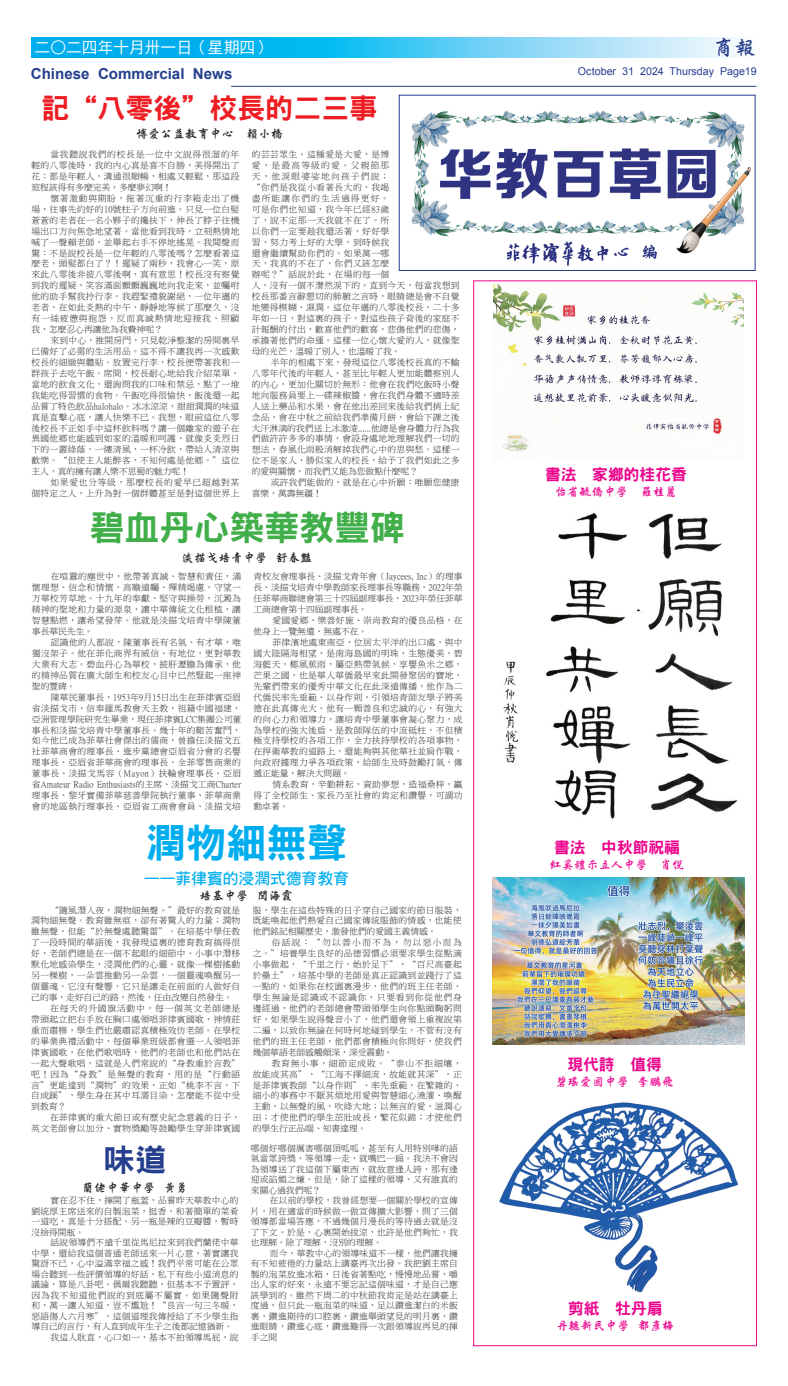
<style>
.page{position:relative;width:788px;height:1386px;background:#fff}
.page>*{position:absolute;margin:0;border:0;box-sizing:border-box;transform-origin:0 0}
.t1{font:40.25px "DF Hei Std W9";color:#00aeef}
.t2{font:35px "DF Hei Std W9";color:#40ae49}
.t3{font:31.5px "DF Hei Std W9";color:#253f8e}
.t4{font:28px "DF Hei Std W9";color:#ee1d23}
.t5{font:21.26px "DF Xing Kai Std W5";color:#253f8e}
.t6{font:15.75px "DF Hei Std W9";color:#ed028c}
.t7{font:15.75px "DF Hei Std W5";color:#fff}
.t8{font:15.75px "DF Hei Std W7";color:#00aeef}
.t9{font:700 15.14px "Arial";color:#253f8e}
.t10{font:12.25px "DF Xing Kai Std W5";color:#ed028c}
.t11{font:12.25px "DF Xing Kai Std W5";color:#231f20}
.t12{font:10.76px "Arial";color:#253f8e}
.t13{font:8.75px/10.9px "P Ming Li U";letter-spacing:.035em;color:#231f20;text-align:justify}
.t14{font:8.75px "P Ming Li U";color:#231f20}
.t15{font:8.75px "P Ming Li U";letter-spacing:.09em;color:#231f20}
.t16{font:8.75px "P Ming Li U";letter-spacing:.08em;color:#231f20}
</style>
<div class="page">
<hr style="left:231px;top:86px;width:525px;height:1px;background:#253f8e">
<svg style="left:32px;top:37px;width:681px;height:21px;background:#47c6f3"></svg>
<svg style="left:713px;top:37px;width:29px;height:21px"></svg>
<img style="left:411px;top:110px;width:340px;height:156px">
<div style="left:399px;top:95px;width:356px;height:176px;border:1px solid #253f8e"></div>
<img style="left:494px;top:285px;width:249px;height:166px">
<img style="left:503px;top:513px;width:234px;height:306px">
<img style="left:493px;top:878px;width:251px;height:167px">
<img style="left:499px;top:1102px;width:240px;height:191px">
<h3 class="t7" style="left:35px;top:39px;width:238px">二○二四年十月卅一日（星期四）</h3>
<h3 class="t5" style="left:713px;top:36px;width:44px">商報</h3>
<h3 class="t4" style="left:41px;top:93px;width:337px">記“八零後”校長的二三事</h3>
<h3 class="t11" style="left:136px;top:127px;width:148px">博愛公益教育中心 賴小橋</h3>
<p class="t13" style="left:32px;top:149px;width:209px;text-indent:19px">當我聽說我們的校長是一位中文說得很溜的年輕的八零後時，我的內心真是喜不自勝，美得開出了花：都是年輕人，溝通很順暢，相處又輕鬆，那這段旅程該得有多麼完美，多麼夢幻啊！</p>
<p class="t13" style="left:32px;top:193px;width:209px;text-indent:19px">懷著激動與期盼，拖著沉重的行李箱走出了機場，往事先約好的10號柱子方向前進。只見一位白髮蒼蒼的老者在一名小夥子的攙扶下，伸長了脖子往機場出口方向焦急地望著。當他看到我時，立刻熱情地喊了一聲賴老師，並舉起右手不停地搖晃。我聞聲而驚：不是說校長是一位年輕的八零後嗎？怎麼看著這麼老，頭髮都白了？！遲疑了兩秒，我會心一笑，原來此八零後非彼八零後啊，真有意思！校長沒有察覺到我的遲疑，笑容滿面顫顫巍巍地向我走來，並囑咐他的助手幫我拎行李。我趕緊禮貌謝絕，一位年邁的老者，在如此炎熱的中午，靜靜地等候了那麼久，沒有一絲疲憊與抱怨，反而真誠熱情地迎接我、照顧我，怎麼忍心再讓他為我費神呢？</p>
<p class="t13" style="left:32px;top:335px;width:209px;text-indent:19px">來到中心，推開房門，只見乾淨整潔的房間裏早已備好了必需的生活用品。這不得不讓我再一次感歎校長的細緻與體貼。放置完行李，校長便帶著我和一群孩子去吃午飯。席間，校長耐心地給我介紹菜單、當地的飲食文化，還詢問我的口味和禁忌，點了一堆我能吃得習慣的食物。午飯吃得很愉快，飯後還一起品嘗了特色飲品halohalo。冰冰涼涼，甜甜潤潤的味道真是直擊心底，讓人快樂不已。我想，眼前這位八零後校長不正如手中這杯飲料嗎？讓一個離家的遊子在異國他鄉也能感到如家的溫暖和呵護，就像炎炎烈日下的一叢綠蔭，一縷清風，一杯冷飲，帶給人清涼與歡樂。“但使主人能醉客，不知何處是他鄉。”這位主人，真的擁有讓人樂不思蜀的魅力呢！</p>
<p class="t13" style="left:32px;top:477px;width:209px;text-align:right">如果愛也分等級，那麼校長的愛早已超越對某<br>個特定之人，上升為對一個群體甚至是對這個世界上</p>
<h3 class="t9" style="left:31px;top:63px;width:203px">Chinese Commercial News</h3>
<p class="t12" style="left:578px;top:64px;width:180px">October 31 2024 Thursday Page19</p>
<p class="t13" style="left:252px;top:149px;width:209px;text-align:left">的芸芸眾生。這種愛是大愛，是博<br>愛，是最高等級的愛。父親節那<br>天，他淚眼婆娑地向孩子們說；<br>“你們是我從小看著長大的，我竭<br>盡所能讓你們的生活過得更好。<br>可是你們也知道，我今年已經83歲<br>了，說不定那一天我就不在了。所<br>以你們一定要趁我還活著，好好學<br>習，努力考上好的大學，到時候我<br>還會繼續幫助你們的。如果萬一哪<br>天，我真的不在了，你們又該怎麼<br>辦呢？”話說於此，在場的每一個<br>人，沒有一個不潸然淚下的。直到今天，每當我想到校長那番言辭懇切的肺腑之言時，眼睛總是會不自覺地變得模糊、濕潤。這位年邁的八零後校長，二十多年如一日，對這裏的孩子，對這些孩子背後的家庭不計報酬的付出，歡喜他們的歡喜，悲傷他們的悲傷，承擔著他們的命運。這樣一位心懷大愛的人，就像聖母的光芒，溫暖了別人，也溫暖了我。</p>
<p class="t13" style="left:252px;top:357px;width:209px;text-indent:19px">半年的相處下來，發現這位八零後校長真的不輸八零年代後的年輕人，甚至比年輕人更加能體察別人的內心，更加化關切於無形：他會在我們吃飯時小聲地向服務員要上一碟辣椒醬，會在我們身體不適時差人送上藥品和水果，會在他出差回來後給我們捎上紀念品，會在中秋之前給我們準備月餅，會給下課之後大汗淋漓的我們送上冰激淩......他總是會身體力行為我們做許許多多的事情，會設身處地地理解我們一切的想法，春風化雨般消解掉我們心中的思與愁。這樣一位不是家人，勝似家人的校長，給予了我們如此之多的愛與關懷，而我們又能為您做點什麼呢？</p>
<p class="t13" style="left:252px;top:477px;width:209px;text-indent:19px">或許我們能做的，就是在心中祈願：唯願您健康喜樂，萬壽無疆！</p>
<h2 class="t2" style="left:89px;top:508px;width:316px">碧血丹心築華教豐碑</h2>
<h3 class="t11" style="left:182px;top:551px;width:132px">淡描戈培青中學 舒春豔</h3>
<p class="t13" style="left:32px;top:571px;width:211px;text-indent:19px">在喧囂的塵世中，他帶著真誠、智慧和責任，滿懷理想、信念和情懷，高瞻遠矚、殫精竭慮，守望一方華校芳草地。十九年的奉獻、堅守與操勞，沉澱為精神的聖地和力量的源泉，讓中華傳統文化根植，讓智慧點燃，讓希望發芽。他就是淡描戈培青中學陳董事長華民先生。</p>
<p class="t13" style="left:32px;top:637px;width:211px;text-indent:19px">認識他的人都說，陳董事長有名氣、有才華，唯獨沒架子。他在菲化商界有威信、有地位，更對華教大業有大志。碧血丹心為華校，披肝瀝膽為傳承，他的精神品質在廣大師生和校友心目中已然豎起一座神聖的豐碑。</p>
<p class="t13" style="left:32px;top:692px;width:211px;text-indent:19px">陳華民董事長，1953年9月15日出生在菲律賓亞眉省淡描戈市，信奉羅馬教會天主教，祖籍中國福建，亞洲管理學院研究生畢業，現任菲律賓LCC集團公司董事長和淡描戈培青中學董事長。幾十年的艱苦奮鬥，如今他已成為菲華社會傑出的儒商，曾擔任淡描戈五社菲華商會的理事長、進步黨總會亞眉省分會的名譽理事長、亞眉省菲華商會的理事長、全菲零售商業的董事長、淡描戈馬容（Mayon）扶輪會理事長、亞眉省Amateur Radio Enthusiasts的主席、淡描戈工商Charter理事長、黎牙實備菲華慈善學院執行董事、菲華商業會的地區執行理事長、亞眉省工商會會員、淡描戈培</p>
<h3 class="t6" style="left:545px;top:466px;width:143px">書法 家鄉的桂花香</h3>
<h3 class="t10" style="left:554px;top:485px;width:124px">怡省毓僑中學 羅桂麗</h3>
<p class="t13" style="left:253px;top:571px;width:211px">青校友會理事長、淡描戈青年會（Jaycees, Inc）的理事長、淡描戈培青中學教師家長理事長等職務，2022年榮任菲華商聯總會第三十四屆副理事長，2023年榮任菲華工商總會第十四屆副理事長。</p>
<p class="t13" style="left:253px;top:615px;width:211px;text-indent:19px">愛國愛鄉、樂善好施、崇尚教育的優良品格，在他身上一覽無遺、無處不在。</p>
<p class="t13" style="left:253px;top:637px;width:211px;text-indent:19px">菲律濱地處東南亞，位居太平洋的出口處，與中國大陸隔海相望，是南海島國的明珠，生態優美，碧海藍天，椰風蕉雨，屬亞熱帶氣候，享譽魚米之鄉，芒果之國，也是華人華僑最早來此開發聚居的寶地，先輩們帶來的優秀中華文化在此深遠傳播，他作為二代僑民率先垂範、以身作則，引領培青師友學子將美德在此真傳光大。他有一顆善良和忠誠的心，有強大的向心力和領導力，讓培青中學董事會凝心聚力，成為學校的強大後盾，是教師隊伍的中流砥柱，不但積極支持學校的各項工作，全力扶持學校的各項事物，在捍衛華教的道路上，還能夠與其他華社並肩作戰，向政府據理力爭各項政策，給師生及時鼓勵打氣，傳遞正能量，解決大問題。</p>
<p class="t13" style="left:253px;top:779px;width:211px;text-indent:19px">情系教育，辛勤耕耘，資助夢想，造福桑梓，贏得了全校師生、家長乃至社會的肯定和讚譽，可謂功勳卓著。</p>
<h1 class="t1" style="left:146px;top:820px;width:203px">潤物細無聲</h1>
<h3 class="t8" style="left:144px;top:870px;width:206px">——菲律賓的浸潤式德育教育</h3>
<h3 class="t11" style="left:199px;top:889px;width:95px">培基中學 閆海霞</h3>
<p class="t13" style="left:50px;top:904px;width:192px">“隨風潛入夜，潤物細無聲。”最好的教育就是</p>
<p class="t13" style="left:31px;top:915px;width:210px">潤物細無聲。教育雖無痕，卻有著驚人的力量；潤物</p>
<p class="t13" style="left:31px;top:926px;width:210px">雖無聲，但能“於無聲處聽驚雷”。在培基中學任教</p>
<p class="t13" style="left:31px;top:937px;width:210px">了一段時間的華語後，我發現這裏的德育教育搞得很</p>
<p class="t13" style="left:31px;top:948px;width:210px">好，老師們總是在一個不起眼的細節中、小事中潛移</p>
<p class="t13" style="left:31px;top:959px;width:210px">默化地感染學生，浸潤他們的心靈。就像一棵樹搖動</p>
<p class="t13" style="left:31px;top:970px;width:210px">另一棵樹，一朵雲推動另一朵雲，一個靈魂喚醒另一</p>
<p class="t13" style="left:31px;top:981px;width:210px">個靈魂。它沒有聲響，它只是讓走在前面的人做好自</p>
<p class="t14" style="left:31px;top:993px;width:203px">己的事，走好自己的路，然後，任由改變自然發生。</p>
<p class="t15" style="left:50px;top:1004px;width:192px">在每天的升國旗活動中，每一個英文老師總是</p>
<p class="t13" style="left:31px;top:1014px;width:210px">帶頭起立把右手放在胸口處領唱菲律賓國歌，神情莊</p>
<p class="t13" style="left:31px;top:1025px;width:210px">重而肅穆，學生們也嚴肅認真積極效仿老師。在學校</p>
<p class="t13" style="left:31px;top:1036px;width:210px">的畢業典禮活動中，每個畢業班級都會選一人領唱菲</p>
<p class="t13" style="left:31px;top:1047px;width:210px">律賓國歌，在他們歌唱時，他們的老師也和他們站在</p>
<p class="t13" style="left:31px;top:1058px;width:210px">一起大聲歌唱，這就是人們常說的“身教重於言教”</p>
<p class="t15" style="left:31px;top:1070px;width:210px">吧！因為“身教”是無聲的教育，用的是“行動語</p>
<p class="t13" style="left:31px;top:1079px;width:210px">言”更能達到“潤物”的效果，正如“桃李不言，下</p>
<p class="t13" style="left:31px;top:1090px;width:210px">自成蹊”，學生身在其中耳濡目染，怎麼能不從中受</p>
<p class="t13" style="left:31px;top:1101px;width:36px">到教育？</p>
<p class="t13" style="left:50px;top:1112px;width:192px">在菲律賓的重大節日或有歷史紀念意義的日子，</p>
<p class="t13" style="left:31px;top:1123px;width:210px">英文老師會以加分、實物獎勵等鼓勵學生穿菲律賓國</p>
<h3 class="t6" style="left:554px;top:838px;width:127px">書法 中秋節祝福</h3>
<h3 class="t10" style="left:549px;top:858px;width:136px">紅奚禮示立人中學 肖悅</h3>
<p class="t13" style="left:253px;top:904px;width:210px">服，學生在這些特殊的日子穿自己國家的節日服裝，既能喚起他們熱愛自己國家傳統服飾的情感，也能使他們銘記相關歷史，激發他們的愛國主義情感。</p>
<p class="t13" style="left:253px;top:937px;width:210px;text-indent:19px">俗話說：“勿以善小而不為，勿以惡小而為之。”培養學生良好的品德習慣必須要求學生從點滴小事做起，“千里之行，始於足下”，“百尺高臺起於壘土”，培基中學的老師是真正認識到並踐行了這一點的，如果你在校園裏漫步，他們的班主任老師、學生無論是認識或不認識你，只要看到你從他們身邊經過，他們的老師總會帶頭領學生向你點頭鞠躬問好，如果學生說得聲音小了，他們還會領上重複說第二遍，以致你無論在何時何地碰到學生，不管有沒有他們的班主任老師，他們都會積極向你問好，使我們幾個華語老師感觸頗深，深受震動。</p>
<p class="t13" style="left:253px;top:1058px;width:210px;text-indent:19px">教育無小事，細節定成敗。“泰山不拒細壤，故能成其高”，“江海不擇細流，故能就其深”，正是菲律賓教師“以身作則”、率先垂範，在繁雜的、細小的事務中不厭其煩地用愛與智慧細心澆灌、喚醒主動，以無聲的風，吹綠大地；以無言的愛，滋潤心田；才使他們的學生茁壯成長，繁花似錦；才使他們的學生行正品端、知書達理。</p>
<h3 class="t6" style="left:567px;top:1056px;width:96px">現代詩 值得</h3>
<h3 class="t10" style="left:555px;top:1075px;width:120px">碧瑤愛國中學 李鵬飛</h3>
<h3 class="t3" style="left:104px;top:1142px;width:65px">味道</h3>
<h3 class="t11" style="left:82px;top:1181px;width:108px">蘭佬中華中學 黃勇</h3>
<p class="t13" style="left:32px;top:1195px;width:208px;line-height:10.5px;text-indent:19px">實在忍不住，擰開了瓶蓋，品嘗昨天華教中心的劉統厚主席送來的自製泡菜，挺香，和著簡單的菜肴一道吃，真是十分搭配。另一瓶是辣的豆瓣醬，暫時沒捨得開瓶。</p>
<p class="t13" style="left:51px;top:1237px;width:189px">話說領導們不遠千里從馬尼拉來到我們蘭佬中華</p>
<p class="t13" style="left:32px;top:1248px;width:208px">中學，還給我這個普通老師送來一片心意，著實讓我</p>
<p class="t13" style="left:32px;top:1258px;width:208px">驚訝不已，心中溢滿幸福之感！我們平常可能在公眾</p>
<p class="t13" style="left:32px;top:1269px;width:208px">場合聽到一些評價領導的好話，私下有些小道消息的</p>
<p class="t13" style="left:32px;top:1279px;width:208px">議論，算是八卦吧。偶爾我聽聽，但基本不予置評，</p>
<p class="t16" style="left:32px;top:1291px;width:208px">因為我不知道他們說的到底屬不屬實。如果隨聲附</p>
<p class="t13" style="left:32px;top:1300px;width:208px">和，萬一讓人知道，豈不尷尬！“良言一句三冬暖，</p>
<p class="t13" style="left:32px;top:1311px;width:208px">惡語傷人六月寒”，這個道理我傳授給了不少學生指</p>
<p class="t14" style="left:32px;top:1322px;width:203px">導自己的言行，有人直到成年生子之後都記憶猶新。</p>
<p class="t13" style="left:51px;top:1332px;width:189px">我這人耿直，心口如一，基本不拍領導馬屁，說</p>
<p class="t13" style="left:251px;top:1143px;width:208px;line-height:10.5px">哪個好哪個厲害哪個頂呱呱，甚至有人用特別嗲的語氣當眾誇獎，等領導一走，就嘴巴一扁。我決不會因為領導送了我這個下屬東西，就故意逢人誇，那有逢迎或諂媚之嫌。但是，除了這樣的領導，又有誰真的來關心過我們呢？</p>
<p class="t13" style="left:251px;top:1195px;width:208px;line-height:10.5px;text-indent:19px">在以前的學校，我曾經想要一個關於學校的宣傳片，用在適當的時候做一做宣傳擴大影響，問了三個領導都當場答應，不過幾個月漫長的等待過去就是沒了下文。於是，心裏開始拔涼，也許是他們夠忙，我也理解。除了理解，沒別的理解。</p>
<p class="t13" style="left:251px;top:1248px;width:208px;line-height:10.5px;text-indent:19px">而今，華教中心的領導味道不一樣，他們讓我擁有不知疲倦的力量站上講臺再次出發。我把劉主席自製的泡菜放進冰箱，日後省著點吃，慢慢地品嘗，嚼出人家的好來，永遠不要忘記這個味道，才是自己應該學到的。雖然下周二的中秋節我肯定是站在講臺上度過，但只此一瓶泡菜的味道，足以鑽進潔白的米飯裏，鑽進期待的口腔裏，鑽進舉頭望見的明月裏，鑽進眼睛，鑽進心底，鑽進難得一次跟領導說再見的揮手之間</p>
<h3 class="t6" style="left:568px;top:1300px;width:96px">剪紙 牡丹扇</h3>
<h3 class="t10" style="left:556px;top:1319px;width:120px">丹轆新民中學 都彥梅</h3>
</div>
